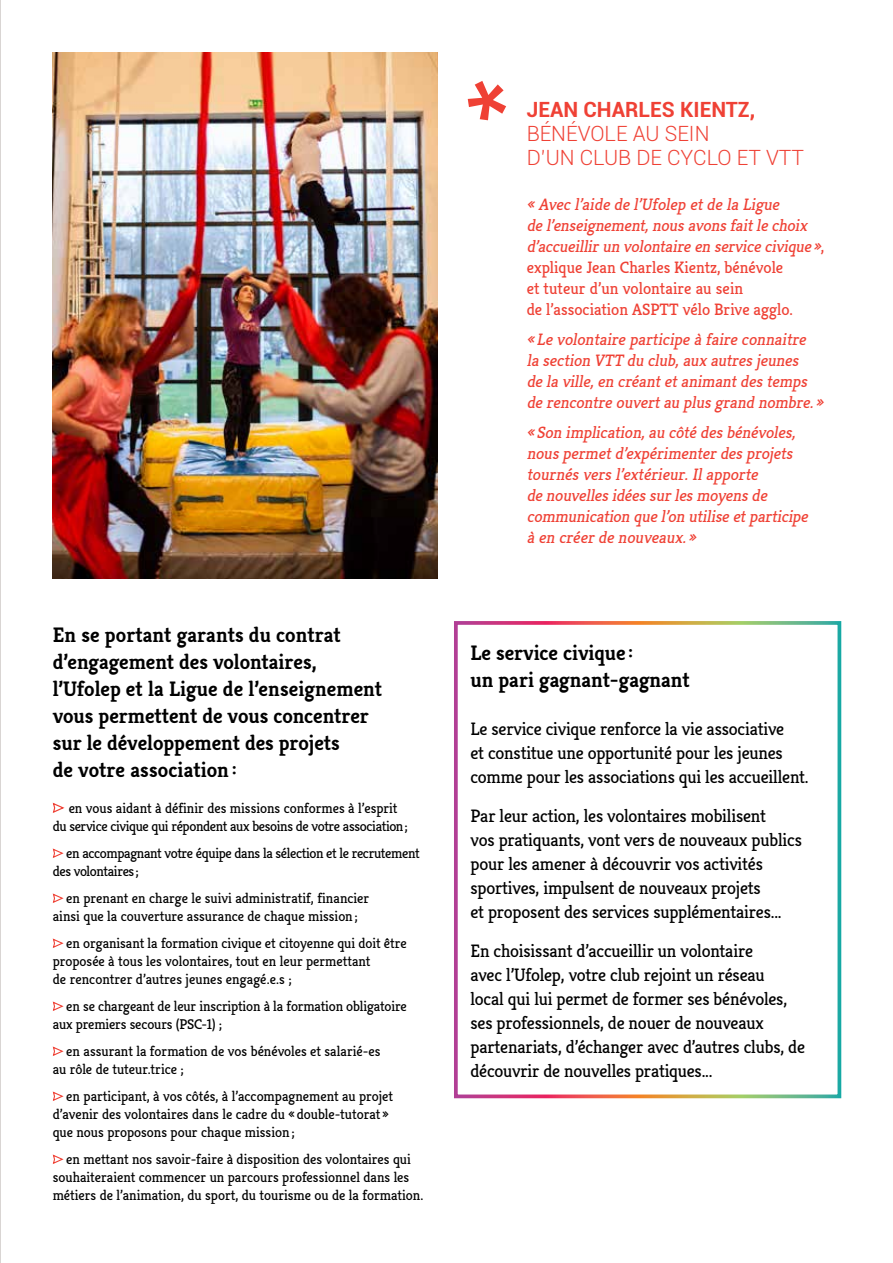
<style>
.page{position:relative;width:893px;height:1263px;background:#fff}
.page>*{position:absolute;margin:0;border:0;box-sizing:border-box;transform-origin:0 0}
.t1{font:700 21px/27px "Kreon";color:#000}
.t2{font:300 21px/24px "Roboto";color:#ef4135}
.t3{font:700 21px "Roboto";color:#ef4135}
.t4{font:18px/24px "Kreon";letter-spacing:-.01em;color:#000}
.t5{font:italic 16.5px/21px "Kreon";color:#ef4135}
.t6{font:14.1px/18px "Kreon";letter-spacing:-.005em;color:#000}
.t7{font:14.1px/18px "Kreon";letter-spacing:-.025em;color:#000;text-align:center}
.s1{font-style:normal}
</style>
<div class="page">
<hr style="left:0;top:0;width:1px;height:1263px;background:#d9d5d3">
<img style="left:53px;top:53px;width:385px;height:525px">
<svg style="left:52px;top:802px;width:13px;height:11px"></svg>
<svg style="left:52px;top:848px;width:12px;height:10px"></svg>
<svg style="left:52px;top:893px;width:12px;height:10px"></svg>
<svg style="left:52px;top:938px;width:12px;height:10px"></svg>
<svg style="left:52px;top:1001px;width:12px;height:10px"></svg>
<svg style="left:52px;top:1046px;width:12px;height:10px"></svg>
<svg style="left:52px;top:1091px;width:12px;height:10px"></svg>
<svg style="left:52px;top:1154px;width:12px;height:10px"></svg>
<div style="left:454px;top:621px;width:387px;height:477px;border:4px solid #fff"></div>
<svg style="left:468px;top:81px;width:38px;height:39px"></svg>
<h1 class="t1" style="left:53px;top:621px;width:331px">En se portant garants du contrat d’engagement des volontaires, l’Ufolep et la Ligue de l’enseignement vous permettent de vous concentrer sur le développement des projets<br>de votre association:</h1>
<p class="t7" style="left:53px;top:799px;width:357px">en vous aidant à définir des missions conformes à l’esprit<br>du service civique qui répondent aux besoins de votre association;</p>
<p class="t7" style="left:53px;top:844px;width:368px;text-align:left;text-indent:14px">en accompagnant votre équipe dans la sélection et le recrutement des volontaires;</p>
<p class="t6" style="left:53px;top:889px;width:318px;text-indent:14px">en prenant en charge le suivi administratif, financier ainsi que la couverture assurance de chaque mission;</p>
<p class="t6" style="left:53px;top:934px;width:355px;text-indent:14px">en organisant la formation civique et citoyenne qui doit être proposée à tous les volontaires, tout en leur permettant<br>de rencontrer d’autres jeunes engagé.e.s ;</p>
<p class="t6" style="left:53px;top:997px;width:356px;text-indent:14px">en se chargeant de leur inscription à la formation obligatoire aux premiers secours (PSC-1) ;</p>
<p class="t6" style="left:53px;top:1042px;width:329px;text-indent:14px">en assurant la formation de vos bénévoles et salarié-es au rôle de tuteur.trice ;</p>
<p class="t6" style="left:53px;top:1087px;width:342px;text-indent:14px">en participant, à vos côtés, à l’accompagnement au projet d’avenir des volontaires dans le cadre du «double-tutorat » que nous proposons pour chaque mission;</p>
<p class="t6" style="left:53px;top:1150px;width:372px;text-indent:14px">en mettant nos savoir-faire à disposition des volontaires qui souhaiteraient commencer un parcours professionnel dans les métiers de l’animation, du sport, du tourisme ou de la formation.</p>
<h1 class="t3" style="left:527px;top:95px;width:230px">JEAN CHARLES KIENTZ,</h1>
<h1 class="t2" style="left:527px;top:121px;width:279px">BÉNÉVOLE AU SEIN<br>D’UN CLUB DE CYCLO ET VTT</h1>
<p class="t5" style="left:527px;top:194px;width:299px">« Avec l’aide de l’Ufolep etde la Ligue<br>de l’enseignement,nousavonsfaitle choix d’accueillirun volontaire en service civique»<span class="s1">, explique Jean Charles Kientz, bénévole<br>et tuteur d’un volontaire au sein<br>de l’association ASPTT vélo Brive agglo.</span></p>
<p class="t5" style="left:527px;top:329px;width:301px">« Le volontaire participe à faire connaitre la section VTT du club,aux autres jeunes<br>de la ville,en créantetanimantdes temps de rencontre ouvertau plus grand nombre. »</p>
<p class="t5" style="left:527px;top:422px;width:286px">«Son implication,au côté des bénévoles, nous permetd’expérimenter des projets tournés vers l’extérieur.Ilapporte<br>de nouvellesidéessurlesmoyensde communication que l’on utilise etparticipe à en créer de nouveaux. »</p>
<h1 class="t1" style="left:470px;top:639px;width:221px">Le service civique :<br>un pari gagnant-gagnant</h1>
<p class="t4" style="left:470px;top:717px;width:340px">Le service civique renforce la vie associative<br>et constitue une opportunité pour les jeunes comme pour les associations qui les accueillent.</p>
<p class="t4" style="left:470px;top:804px;width:333px">Par leur action, les volontaires mobilisent<br>vos pratiquants, vont vers de nouveaux publics pour les amener à découvrir vos activités sportives, impulsent de nouveaux projets<br>et proposent des services supplémentaires...</p>
<p class="t4" style="left:470px;top:939px;width:336px">En choisissant d’accueillir un volontaire<br>avec l’Ufolep, votre club rejoint un réseau<br>local qui lui permet de former ses bénévoles, ses professionnels, de nouer de nouveaux partenariats, d’échanger avec d’autres clubs, de découvrir de nouvelles pratiques...</p>
</div>
